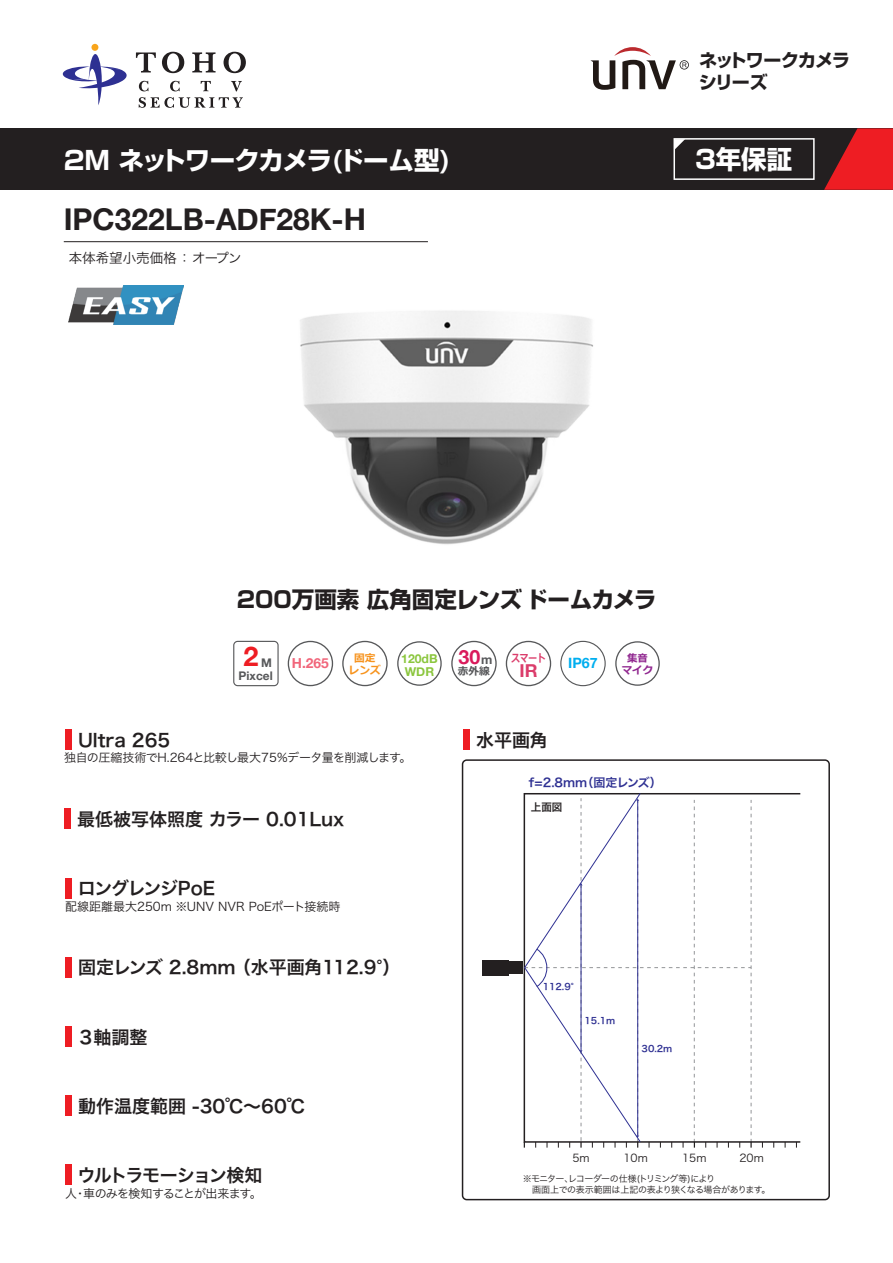
<style>
.page{position:relative;width:893px;height:1263px;background:#fff}
.page>*{position:absolute;margin:0;border:0;box-sizing:border-box;transform-origin:0 0}
.t1{font:700 30px "Helvetica Neue";color:#231f20}
.t2{font:700 27px "Helvetica Neue";color:#ee1d23}
.t3{font:700 25.5px "Shin Go Pro";letter-spacing:-.02em;color:#fff}
.t4{font:700 22.5px "Shin Go Pro";color:#231f20}
.t5{font:700 19.5px "Helvetica Neue";color:#d91a5b}
.t6{font:18px "Hira Kaku Pro N W6";color:#231f20}
.t7{font:700 18px/22.2px "Shin Go Pro";letter-spacing:-.055em;color:#231f20}
.t8{font:18px "Hira Kaku Pro N W6";letter-spacing:-.085em;color:#231f20}
.t9{font:18px "Hira Kaku Pro N W6";letter-spacing:-.07em;color:#231f20}
.t10{font:700 17.85px "Helvetica Neue";color:#db3d6b}
.t11{font:700 14.25px "Helvetica Neue";color:#00aeef}
.t12{font:700 13.8px "Helvetica Neue";color:#f1667b}
.t13{font:13.5px "Hira Kaku Pro N W3";color:#231f20}
.t14{font:700 12.15px/12.1px "Helvetica Neue";color:#8bc63e}
.t15{font:12px "Hira Kaku Pro N W3";letter-spacing:-.025em;color:#231f20}
.t16{font:12px "Hira Kaku Pro N W3";color:#231f20}
.t17{font:12px "Hira Kaku Pro N W3";letter-spacing:-.06em;color:#231f20}
.t18{font:12px "Hira Kaku Pro N W6";letter-spacing:-.03em;color:#2e3092}
.t19{font:700 11.85px/13px "Helvetica Neue";color:#57585a;text-align:right}
.t20{font:10.8px "Hira Kaku Pro N W3";color:#231f20}
.t21{font:700 10.65px "Meiryo";color:#f7931d}
.t22{font:700 10.65px "Meiryo";color:#db3d6b;scale:.8 1}
.t23{font:700 10.65px "Meiryo";color:#57585a}
.t24{font:700 10.5px/12.1px "Meiryo";color:#90268f;text-align:center}
.t25{font:10.5px "Hira Kaku Pro N W6";color:#231f20}
.t26{font:9px/10.8px "Hira Kaku Pro N W3";letter-spacing:-.055em;color:#231f20}
.t27{font:9px "Hira Kaku Pro N W6";color:#2e3092}
.s1{font-size:12.45px;color:#57585a}
</style>
<div class="page">
<div style="left:0;top:128px;width:893px;height:62px;background:#231f20"></div>
<svg style="left:824px;top:128px;width:69px;height:62px"></svg>
<svg style="left:590px;top:47px;width:99px;height:43px"></svg>
<div style="left:91px;top:44px;width:7px;height:7px;background:#f9a51b;border-radius:50%"></div>
<svg style="left:62px;top:50px;width:65px;height:55px"></svg>
<svg style="left:139px;top:81px;width:9px;height:10px"></svg>
<svg style="left:170px;top:81px;width:10px;height:10px"></svg>
<svg style="left:201px;top:81px;width:10px;height:10px"></svg>
<svg style="left:231px;top:81px;width:11px;height:10px"></svg>
<svg style="left:139px;top:97px;width:104px;height:11px"></svg>
<svg style="left:136px;top:52px;width:20px;height:21px"></svg>
<svg style="left:162px;top:52px;width:22px;height:21px"></svg>
<svg style="left:192px;top:52px;width:24px;height:20px"></svg>
<svg style="left:224px;top:52px;width:22px;height:21px"></svg>
<div style="left:463px;top:729px;width:6px;height:21px;background:#ee1d23"></div>
<div style="left:482px;top:960px;width:26px;height:15px;background:#231f20"></div>
<div style="left:508px;top:961px;width:15px;height:13px;background:#231f20"></div>
<div style="left:462px;top:759px;width:368px;height:441px;border:2px solid #231f20;border-radius:4px"></div>
<div style="left:65px;top:729px;width:6px;height:21px;background:#ee1d23"></div>
<div style="left:64px;top:808px;width:7px;height:21px;background:#ee1d23"></div>
<div style="left:65px;top:878px;width:7px;height:20px;background:#ee1d23"></div>
<div style="left:65px;top:1026px;width:7px;height:21px;background:#ee1d23"></div>
<div style="left:65px;top:957px;width:7px;height:20px;background:#ee1d23"></div>
<img style="left:69px;top:286px;width:89px;height:38px">
<div style="left:673px;top:138px;width:142px;height:42px;border:2px solid #fff"></div>
<svg style="left:675px;top:139px;width:10px;height:10px"></svg>
<hr style="left:64px;top:241px;width:364px;height:1px;background:#231f20">
<div style="left:65px;top:1095px;width:7px;height:21px;background:#ee1d23"></div>
<svg style="left:524px;top:793px;width:228px;height:354px"></svg>
<svg style="left:233px;top:641px;width:46px;height:45px"></svg>
<svg style="left:451px;top:641px;width:46px;height:45px"></svg>
<svg style="left:342px;top:641px;width:46px;height:45px"></svg>
<svg style="left:560px;top:641px;width:46px;height:45px"></svg>
<svg style="left:288px;top:641px;width:45px;height:45px"></svg>
<svg style="left:506px;top:641px;width:45px;height:45px"></svg>
<svg style="left:397px;top:641px;width:45px;height:45px"></svg>
<svg style="left:615px;top:641px;width:45px;height:45px"></svg>
<div style="left:65px;top:1164px;width:7px;height:21px;background:#ee1d23"></div>
<img style="left:158px;top:241px;width:435px;height:304px">
<h3 class="t3" style="left:64px;top:140px;width:389px">2M ネットワークカメラ(ドーム型)</h3>
<h1 class="t1" style="left:64px;top:196px;width:304px">IPC322LB-ADF28K-H</h1>
<p class="t13" style="left:69px;top:246px;width:174px">本体希望小売価格 ： オープン</p>
<p class="t7" style="left:699px;top:47px;width:153px">ネットワークカメラシリーズ</p>
<h3 class="t3" style="left:695px;top:139px;width:99px">3年保証</h3>
<p class="t4" style="left:237px;top:582px;width:421px">200万画素 広角固定レンズ ドームカメラ</p>
<h2 class="t2" style="left:244px;top:636px;width:17px">2</h2>
<p class="t21" style="left:354px;top:651px;width:23px">固定</p>
<p class="t5" style="left:459px;top:641px;width:35px">30<span class="s1">m</span></p>
<p class="t21" style="left:349px;top:663px;width:34px">レンズ</p>
<p class="t22" style="left:511px;top:650px;width:44px">スマート</p>
<p class="t10" style="left:520px;top:657px;width:20px">IR</p>
<p class="t14" style="left:401px;top:653px;width:38px">120dB<br>WDR</p>
<p class="t24" style="left:622px;top:653px;width:33px">集音マイク</p>
<p class="t19" style="left:239px;top:656px;width:36px">M<br>Pixcel</p>
<p class="t23" style="left:458px;top:664px;width:34px">赤外線</p>
<p class="t12" style="left:292px;top:653px;width:38px">H.265</p>
<p class="t11" style="left:568px;top:652px;width:31px">IP67</p>
<p class="t6" style="left:78px;top:723px;width:94px">Ultra 265</p>
<p class="t15" style="left:64px;top:747px;width:349px">独自の圧縮技術でH.264と比較し最大75%データ量を削減します。</p>
<p class="t6" style="left:77px;top:803px;width:269px">最低被写体照度 カラー 0.01Lux</p>
<p class="t9" style="left:78px;top:872px;width:139px">ロングレンジPoE</p>
<p class="t16" style="left:65px;top:896px;width:277px">配線距離最大250m ※UNV NVR PoEポート接続時</p>
<p class="t6" style="left:78px;top:951px;width:324px">固定レンズ 2.8mm （水平画角112.9°）</p>
<p class="t6" style="left:77px;top:1020px;width:72px">３軸調整</p>
<p class="t6" style="left:78px;top:1090px;width:228px">動作温度範囲 -30℃～60℃</p>
<p class="t6" style="left:476px;top:723px;width:73px">水平画角</p>
<p class="t18" style="left:529px;top:771px;width:134px">f=2.8mm（固定レンズ）</p>
<p class="t25" style="left:531px;top:797px;width:33px">上面図</p>
<p class="t27" style="left:543px;top:978px;width:33px">112.9°</p>
<p class="t27" style="left:585px;top:1013px;width:32px">15.1m</p>
<p class="t27" style="left:642px;top:1041px;width:32px">30.2m</p>
<p class="t8" style="left:77px;top:1159px;width:187px">ウルトラモーション検知</p>
<p class="t17" style="left:65px;top:1183px;width:198px">人・車のみを検知することが出来ます。</p>
<p class="t20" style="left:572px;top:1148px;width:19px">5m</p>
<p class="t20" style="left:623px;top:1148px;width:26px">10m</p>
<p class="t20" style="left:682px;top:1148px;width:26px">15m</p>
<p class="t20" style="left:739px;top:1148px;width:26px">20m</p>
<p class="t26" style="left:523px;top:1173px;width:249px">※モニター、レコーダーの仕様(トリミング等)により<br>　画面上での表示範囲は上記の表より狭くなる場合があります。</p>
</div>
